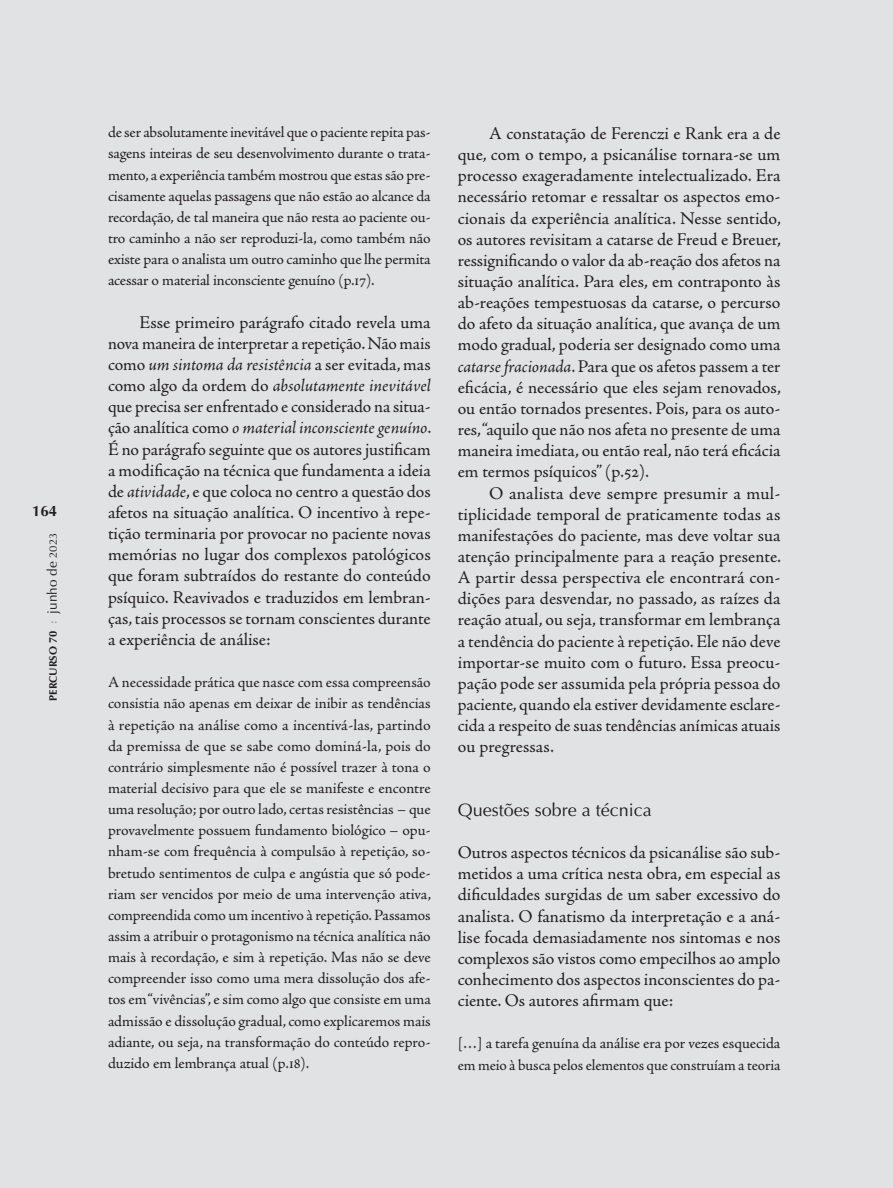
<style>
.page{position:relative;width:893px;height:1188px;background:#e1e2e4}
.page>*{position:absolute;margin:0;border:0;box-sizing:border-box;transform-origin:0 0}
.t1{font:18px/21.1px "Adobe Jenson Pro";color:#231f20;text-align:justify}
.t2{font:18px "Optima LT Std";color:#231f20}
.t3{font:15.75px/21.1px "Adobe Jenson Pro";letter-spacing:-.005em;color:#231f20;text-align:justify}
.t4{font:700 15px "Optima LT Std";color:#231f20}
.t5{font:10.8px "Optima LT Std Bold SC800";color:#231f20}
.s1{font-size:11.25px}
.s2{font-family:"Adobe Jenson Pro";font-size:13.5px;color:#939598}
.s3{font-family:"Optima LT Std";font-size:13.5px}
.s4{font-family:"Optima LT Std"}
.s5{font-style:italic}
</style>
<div class="page">
<p class="t4" style="left:32px;top:502px;width:27px">164</p>
<p class="t5" style="left:47px;top:701px;width:170px;rotate:-90deg">percurso <span class="s1">70</span> <span class="s2">:</span> <span class="s3">junho de</span> <span class="s4">2023</span></p>
<p class="t3" style="left:108px;top:122px;width:324px">de ser absolutamente inevitável que o paciente repita pas&shy;sagens inteiras de seu desenvolvimento durante o trata&shy;mento, a experiência também mostrou que estas são pre&shy;cisamente aquelas passagens que não estão ao alcance da recordação, de tal maneira que não resta ao paciente ou&shy;tro caminho a não ser reproduzi-la, como também não existe para o analista um outro caminho que lhe permita acessar o material inconsciente genuíno (p.17).</p>
<p class="t1" style="left:108px;top:312px;width:325px;text-indent:32px">Esse primeiro parágrafo citado revela uma nova maneira de interpretar a repetição. Não mais como <span class="s5">um sintoma da resistência</span> a ser evitada, mas como algo da ordem do <span class="s5">absolutamente inevitável </span>que precisa ser enfrentado e considerado na situa&shy;ção analítica como <span class="s5">o material inconsciente genuíno</span>.<br>É no parágrafo seguinte que os autores justificam a modificação na técnica que fundamenta a ideia de <span class="s5">atividade</span>, e que coloca no centro a questão dos afetos na situação analítica. O incentivo à repe&shy;tição terminaria por provocar no paciente novas memórias no lugar dos complexos patológicos que foram subtraídos do restante do conteúdo psíquico. Reavivados e traduzidos em lembran&shy;ças, tais processos se tornam conscientes durante a experiência de análise:</p>
<p class="t3" style="left:108px;top:672px;width:325px">A necessidade prática que nasce com essa compreensão consistia não apenas em deixar de inibir as tendências à repetição na análise como a incentivá-las, partindo da premissa de que se sabe como dominá-la, pois do contrário simplesmente não é possível trazer à tona o material decisivo para que ele se manifeste e encontre uma resolução; por outro lado, certas resistências – que provavelmente possuem fundamento biológico – opu&shy;nham-se com frequência à compulsão à repetição, so&shy;bretudo sentimentos de culpa e angústia que só pode&shy;riam ser vencidos por meio de uma intervenção ativa, compreendida como um incentivo à repetição. Passamos assim a atribuir o protagonismo na técnica analítica não mais à recordação, e sim à repetição. Mas não se deve compreender isso como uma mera dissolução dos afe&shy;tos em “vivências”, e sim como algo que consiste em uma admissão e dissolução gradual, como explicaremos mais adiante, ou seja, na transformação do conteúdo repro&shy;duzido em lembrança atual (p.18).</p>
<p class="t1" style="left:458px;top:123px;width:325px;text-indent:32px">A constatação de Ferenczi e Rank era a de que, com o tempo, a psicanálise tornara-se um processo exageradamente intelectualizado. Era necessário retomar e ressaltar os aspectos emo&shy;cionais da experiência analítica. Nesse sentido, os autores revisitam a catarse de Freud e Breuer, ressignificando o valor da ab-reação dos afetos na situação analítica. Para eles, em contraponto às ab-reações tempestuosas da catarse, o percurso do afeto da situação analítica, que avança de um modo gradual, poderia ser designado como uma <span class="s5">catarse fracionada</span>. Para que os afetos passem a ter eficácia, é necessário que eles sejam renovados, ou então tornados presentes. Pois, para os auto&shy;res, “aquilo que não nos afeta no presente de uma maneira imediata, ou então real, não terá eficácia em termos psíquicos” (p.52).</p>
<p class="t1" style="left:458px;top:483px;width:325px;text-indent:32px">O analista deve sempre presumir a mul&shy;tiplicidade temporal de praticamente todas as manifestações do paciente, mas deve voltar sua atenção principalmente para a reação presente.<br>A partir dessa perspectiva ele encontrará con&shy;dições para desvendar, no passado, as raízes da reação atual, ou seja, transformar em lembrança a tendência do paciente à repetição. Ele não deve importar-se muito com o futuro. Essa preocu&shy;pação pode ser assumida pela própria pessoa do paciente, quando ela estiver devidamente esclare&shy;cida a respeito de suas tendências anímicas atuais ou pregressas.</p>
<p class="t2" style="left:458px;top:799px;width:196px">Questões sobre a técnica</p>
<p class="t1" style="left:458px;top:842px;width:324px">Outros aspectos técnicos da psicanálise são sub&shy;metidos a uma crítica nesta obra, em especial as dificuldades surgidas de um saber excessivo do analista. O fanatismo da interpretação e a aná&shy;lise focada demasiadamente nos sintomas e nos complexos são vistos como empecilhos ao amplo conhecimento dos aspectos inconscientes do pa&shy;ciente. Os autores afirmam que:</p>
<p class="t3" style="left:458px;top:1033px;width:324px">[…] a tarefa genuína da análise era por vezes esquecida em meio à busca pelos elementos que construíam a teoria</p>
</div>
